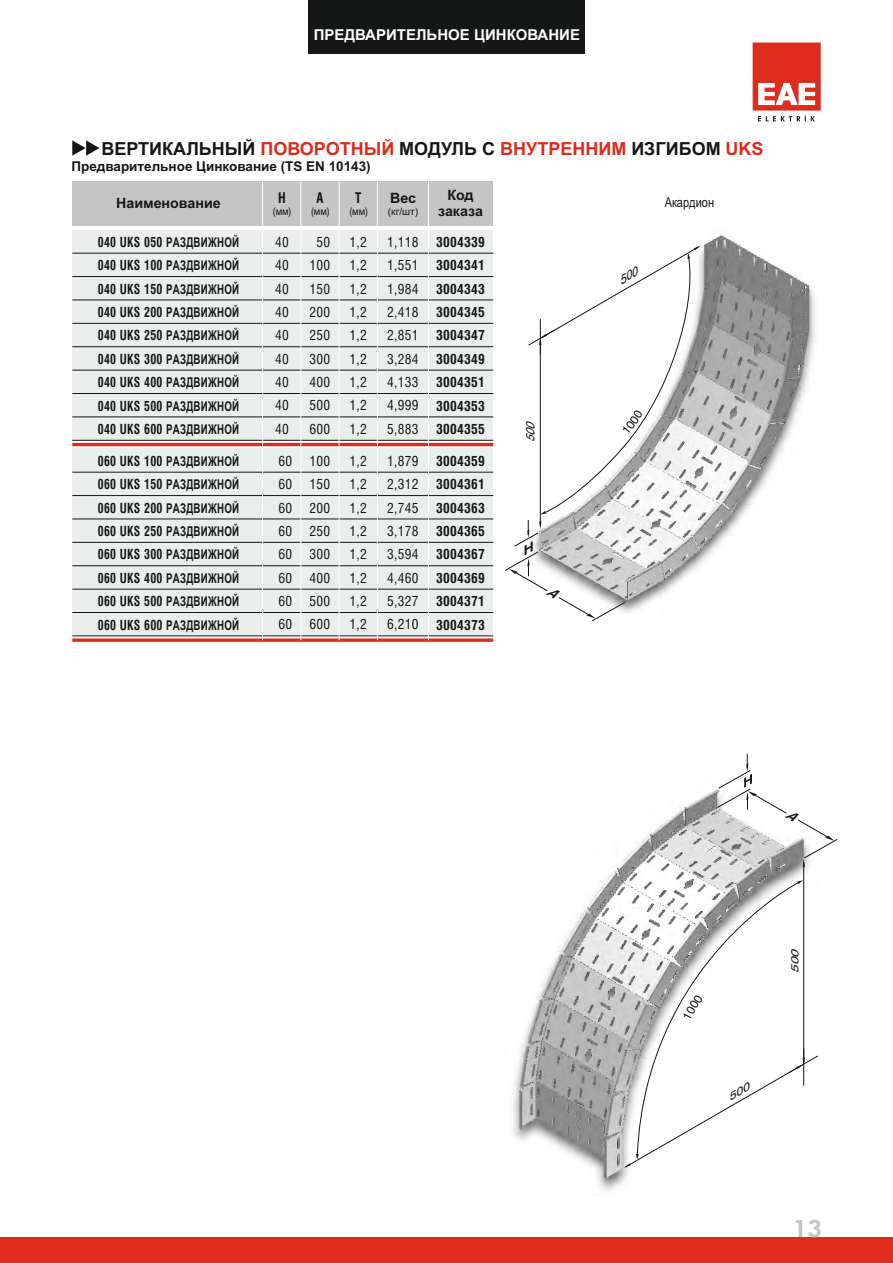
<style>
.page{position:relative;width:893px;height:1263px;background:#fff}
.page>*{position:absolute;margin:0;border:0;box-sizing:border-box;transform-origin:0 0}
.t1{font:800 24px "Futura BT";color:#c5c5c5}
.t2{font:700 18px "Arial";color:#151616}
.t3{font:700 15px "Arial";color:#fff}
.t4{font:700 14.25px/15.9px "Arial";color:#151616;text-align:center}
.t5{font:700 condensed 14.25px "Swiss 721 BT";color:#151616;scale:.9 1}
.t6{font:700 13.5px/23.4px "Arial Narrow";letter-spacing:.02em;color:#151616;text-align:justify;scale:.88 1}
.t7{font:condensed 13.5px/23.4px "Swiss 721 BT";letter-spacing:.02em;color:#151616;text-align:justify}
.t8{font:700 condensed 13.5px/23.4px "Swiss 721 BT";letter-spacing:.02em;color:#151616;text-align:justify}
.t9{font:700 13.5px "Arial";color:#151616}
.t10{font:13.5px "Arial Narrow";color:#151616}
.t11{font:italic 12px "Swiss 721 BT";color:#151616;scale:.95 1}
.t12{font:10.5px "Swiss 721 BT";color:#151616;scale:.9 1}
.t13{font:italic 10.35px "Swiss 721 BT";color:#151616;scale:1.33 1}
.t14{font:10.05px "Arial";color:#151616}
.s1{color:#dd2b1c}
.s2{font-family:"Arial"}
.s3{font-family:"Swiss 721 BT";font-stretch:condensed}
</style>
<div class="page">
<img style="left:528px;top:235px;width:288px;height:387px">
<div style="left:0;top:1237px;width:893px;height:26px;background:#dd2b1c"></div>
<svg style="left:753px;top:43px;width:68px;height:78px"></svg>
<div style="left:72px;top:181px;width:421px;height:45px;background:#c5c5c5"></div>
<div style="left:72px;top:230px;width:421px;height:210px;background:#eceded"></div>
<div style="left:72px;top:449px;width:421px;height:187px;background:#eceded"></div>
<hr style="left:72px;top:253px;width:421px;height:1px;background:#151616">
<hr style="left:72px;top:472px;width:421px;height:1px;background:#151616">
<hr style="left:72px;top:276px;width:421px;height:1px;background:#151616">
<hr style="left:72px;top:495px;width:421px;height:1px;background:#151616">
<hr style="left:72px;top:300px;width:421px;height:1px;background:#151616">
<hr style="left:72px;top:519px;width:421px;height:1px;background:#151616">
<hr style="left:72px;top:323px;width:421px;height:1px;background:#151616">
<hr style="left:72px;top:542px;width:421px;height:1px;background:#151616">
<hr style="left:72px;top:346px;width:421px;height:1px;background:#151616">
<hr style="left:72px;top:565px;width:421px;height:1px;background:#151616">
<hr style="left:72px;top:370px;width:421px;height:1px;background:#151616">
<hr style="left:72px;top:589px;width:421px;height:1px;background:#151616">
<hr style="left:72px;top:393px;width:421px;height:1px;background:#151616">
<hr style="left:72px;top:612px;width:421px;height:1px;background:#151616">
<hr style="left:72px;top:417px;width:421px;height:1px;background:#151616">
<hr style="left:72px;top:636px;width:421px;height:1px;background:#151616">
<hr style="left:72px;top:440px;width:421px;height:1px;background:#151616">
<hr style="left:72px;top:443px;width:421px;height:3px;background:#dd2b1c">
<svg style="left:72px;top:638px;width:421px;height:4px;background:#e14a3d"></svg>
<svg style="left:72px;top:140px;width:27px;height:16px"></svg>
<hr style="left:300px;top:181px;width:1px;height:459px;background:#fff">
<hr style="left:262px;top:181px;width:1px;height:459px;background:#fff">
<hr style="left:339px;top:181px;width:1px;height:459px;background:#fff">
<hr style="left:377px;top:181px;width:1px;height:459px;background:#fff">
<hr style="left:428px;top:181px;width:1px;height:459px;background:#fff">
<hr style="left:540px;top:319px;width:1px;height:207px;background:#151616">
<img style="left:512px;top:789px;width:296px;height:402px">
<hr style="left:803px;top:862px;width:1px;height:223px;background:#151616">
<div style="left:308px;top:0;width:277px;height:53px;background:#151616"></div>
<svg style="left:528px;top:245px;width:173px;height:269px"></svg>
<svg style="left:505px;top:520px;width:120px;height:101px"></svg>
<svg style="left:717px;top:754px;width:121px;height:113px"></svg>
<svg style="left:623px;top:880px;width:195px;height:288px"></svg>
<p class="t3" style="left:314px;top:29px;width:268px">ПРЕДВАРИТЕЛЬНОЕ ЦИНКОВАНИЕ</p>
<p class="t2" style="left:101px;top:142px;width:664px">ВЕРТИКАЛЬНЫЙ <span class="s1">ПОВОРОТНЫЙ</span> МОДУЛЬ С <span class="s1">ВНУТРЕННИМ</span> ИЗГИБОМ <span class="s1">UKS</span></p>
<p class="t9" style="left:71px;top:161px;width:301px">Предварительное Цинкование (TS EN 10143)</p>
<p class="t12" style="left:273px;top:207px;width:65px">(<span class="s2">мм</span>) (<span class="s2">мм</span>)</p>
<p class="t12" style="left:349px;top:207px;width:23px">(<span class="s2">мм</span>)</p>
<p class="t4" style="left:116px;top:197px;width:106px">Наименование</p>
<p class="t4" style="left:438px;top:189px;width:46px">Код заказа</p>
<p class="t5" style="left:278px;top:192px;width:10px">H</p>
<p class="t5" style="left:355px;top:192px;width:8px">T</p>
<p class="t5" style="left:317px;top:192px;width:9px">A</p>
<p class="t4" style="left:390px;top:191px;width:27px">Вес</p>
<p class="t14" style="left:388px;top:207px;width:32px">(кг/шт)</p>
<p class="t10" style="left:665px;top:197px;width:51px">Акардион</p>
<p class="t6" style="left:98px;top:232px;width:162px"><span class="s3">040 UKS 050</span> РАЗДВИЖНОЙ <span class="s3">040 UKS 100</span> РАЗДВИЖНОЙ <span class="s3">040 UKS 150</span> РАЗДВИЖНОЙ <span class="s3">040 UKS 200</span> РАЗДВИЖНОЙ <span class="s3">040 UKS 250</span> РАЗДВИЖНОЙ <span class="s3">040 UKS 300</span> РАЗДВИЖНОЙ <span class="s3">040 UKS 400</span> РАЗДВИЖНОЙ <span class="s3">040 UKS 500</span> РАЗДВИЖНОЙ <span class="s3">040 UKS 600</span> РАЗДВИЖНОЙ</p>
<p class="t6" style="left:98px;top:451px;width:162px"><span class="s3">060 UKS 100</span> РАЗДВИЖНОЙ <span class="s3">060 UKS 150</span> РАЗДВИЖНОЙ <span class="s3">060 UKS 200</span> РАЗДВИЖНОЙ <span class="s3">060 UKS 250</span> РАЗДВИЖНОЙ <span class="s3">060 UKS 300</span> РАЗДВИЖНОЙ <span class="s3">060 UKS 400</span> РАЗДВИЖНОЙ <span class="s3">060 UKS 500</span> РАЗДВИЖНОЙ <span class="s3">060 UKS 600</span> РАЗДВИЖНОЙ</p>
<p class="t7" style="left:275px;top:232px;width:15px">40<br>40<br>40<br>40<br>40<br>40<br>40<br>40<br>40</p>
<p class="t7" style="left:278px;top:451px;width:15px">60<br>60<br>60<br>60<br>60<br>60<br>60<br>60</p>
<p class="t7" style="left:310px;top:232px;width:22px;text-align:center">50<br>100<br>150<br>200<br>250<br>300<br>400<br>500<br>600</p>
<p class="t7" style="left:310px;top:451px;width:22px">100<br>150<br>200<br>250<br>300<br>400<br>500<br>600</p>
<p class="t7" style="left:350px;top:232px;width:19px">1,2<br>1,2<br>1,2<br>1,2<br>1,2<br>1,2<br>1,2<br>1,2<br>1,2</p>
<p class="t7" style="left:350px;top:451px;width:19px">1,2<br>1,2<br>1,2<br>1,2<br>1,2<br>1,2<br>1,2<br>1,2</p>
<p class="t7" style="left:387px;top:232px;width:33px">1,118<br>1,551<br>1,984<br>2,418<br>2,851<br>3,284<br>4,133<br>4,999<br>5,883</p>
<p class="t7" style="left:387px;top:451px;width:33px">1,879<br>2,312<br>2,745<br>3,178<br>3,594<br>4,460<br>5,327<br>6,210</p>
<p class="t8" style="left:436px;top:232px;width:50px">3004339<br>3004341<br>3004343<br>3004345<br>3004347<br>3004349<br>3004351<br>3004353<br>3004355</p>
<p class="t8" style="left:436px;top:451px;width:50px">3004359<br>3004361<br>3004363<br>3004365<br>3004367<br>3004369<br>3004371<br>3004373</p>
<p class="t11" style="left:525px;top:442px;width:27px;rotate:-90deg">500</p>
<p class="t13" style="left:790px;top:973px;width:22px;rotate:-90deg">500</p>
<p class="t1" style="left:793px;top:1218px;width:31px">13</p>
</div>
